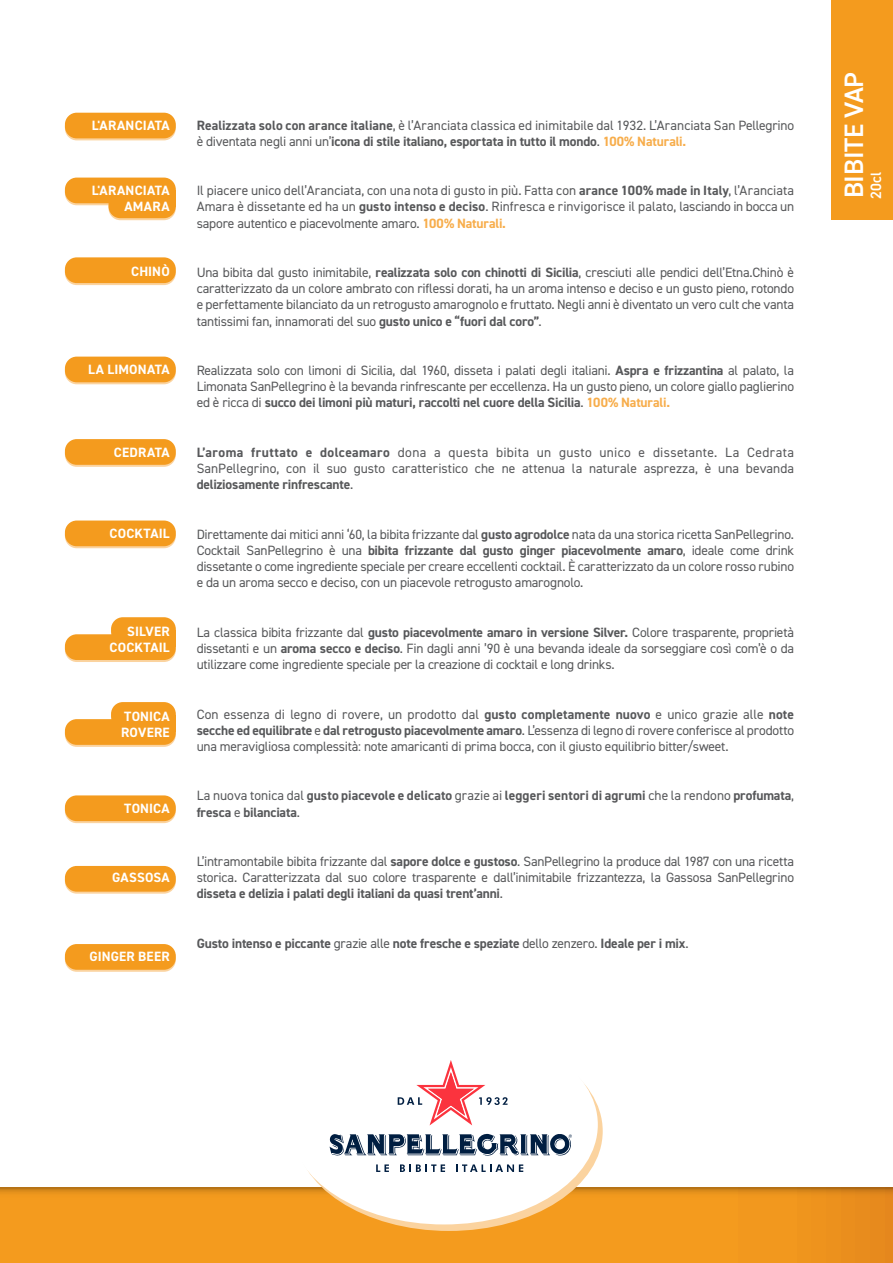
<style>
.page{position:relative;width:893px;height:1263px;background:#fff}
.page>*{position:absolute;margin:0;border:0;box-sizing:border-box;transform-origin:0 0}
.t1{font:600 26.7px "DIN2014";letter-spacing:-.01em;color:#fff}
.t2{font:600 15px "DIN2014";color:#fff}
.t3{font:13.5px/16.2px "DIN2014";letter-spacing:-.015em;color:#57585a;text-align:justify}
.t4{font:700 13.5px/16.2px "DIN2014";letter-spacing:-.01em;color:#57585a}
.t5{font:700 13.5px/16.2px "DIN2014";letter-spacing:.015em;color:#fff;text-align:right}
.s1{font-weight:700}
.s2{font-weight:700;color:#f7ad4b}
.s3{font-weight:400}
</style>
<div class="page">
<svg style="left:0;top:1188px;width:893px;height:75px"></svg>
<div style="left:832px;top:0;width:61px;height:219px;background:#f49b1e"></div>
<svg style="left:295px;top:1031px;width:308px;height:200px;fill:#fbd39f"></svg>
<div style="left:290px;top:1025px;width:308px;height:199px;background:#fff;border-radius:50%"></div>
<svg style="left:376px;top:1164px;width:13px;height:8px"></svg>
<svg style="left:400px;top:1164px;width:45px;height:8px"></svg>
<svg style="left:456px;top:1164px;width:67px;height:8px"></svg>
<svg style="left:398px;top:1060px;width:109px;height:65px"></svg>
<svg style="left:330px;top:1133px;width:242px;height:23px"></svg>
<div style="left:111px;top:702px;width:65px;height:26px;background:#f49b1e;border-radius:12px"></div>
<div style="left:65px;top:721px;width:111px;height:26px;background:#fbd39f;border-radius:12px"></div>
<div style="left:65px;top:719px;width:111px;height:26px;background:#f49b1e;border-radius:12px"></div>
<div style="left:155px;top:714px;width:21px;height:17px;background:#f49b1e"></div>
<svg style="left:65px;top:115px;width:111px;height:25px"></svg>
<div style="left:65px;top:113px;width:111px;height:25px;background:#f49b1e;border-radius:12px"></div>
<svg style="left:65px;top:259px;width:111px;height:26px"></svg>
<div style="left:65px;top:257px;width:111px;height:26px;background:#f49b1e;border-radius:12px"></div>
<svg style="left:65px;top:359px;width:111px;height:25px"></svg>
<div style="left:65px;top:357px;width:111px;height:25px;background:#f49b1e;border-radius:12px"></div>
<div style="left:65px;top:441px;width:111px;height:26px;background:#fbd39f;border-radius:12px"></div>
<div style="left:65px;top:439px;width:111px;height:26px;background:#f49b1e;border-radius:12px"></div>
<svg style="left:65px;top:522px;width:111px;height:26px"></svg>
<div style="left:65px;top:520px;width:111px;height:26px;background:#f49b1e;border-radius:12px"></div>
<svg style="left:65px;top:797px;width:111px;height:26px"></svg>
<div style="left:65px;top:795px;width:111px;height:26px;background:#f49b1e;border-radius:12px"></div>
<div style="left:65px;top:946px;width:111px;height:26px;background:#fbd39f;border-radius:12px"></div>
<div style="left:65px;top:944px;width:111px;height:26px;background:#f49b1e;border-radius:12px"></div>
<div style="left:65px;top:868px;width:111px;height:26px;background:#fbd39f;border-radius:12px"></div>
<div style="left:65px;top:866px;width:111px;height:26px;background:#f49b1e;border-radius:12px"></div>
<svg style="left:65px;top:180px;width:111px;height:25px"></svg>
<div style="left:65px;top:178px;width:111px;height:25px;background:#f49b1e;border-radius:12px"></div>
<svg style="left:109px;top:194px;width:67px;height:26px"></svg>
<div style="left:109px;top:192px;width:67px;height:26px;background:#f49b1e;border-radius:12px"></div>
<div style="left:155px;top:190px;width:21px;height:17px;background:#f49b1e"></div>
<div style="left:111px;top:617px;width:65px;height:26px;background:#f49b1e;border-radius:12px"></div>
<div style="left:65px;top:636px;width:111px;height:26px;background:#fbd39f;border-radius:12px"></div>
<div style="left:65px;top:634px;width:111px;height:26px;background:#f49b1e;border-radius:12px"></div>
<div style="left:155px;top:630px;width:21px;height:16px;background:#f49b1e"></div>
<p class="t5" style="left:92px;top:117px;width:80px">L'ARANCIATA</p>
<p class="t5" style="left:92px;top:182px;width:80px">L'ARANCIATA<br>AMARA</p>
<p class="t5" style="left:131px;top:263px;width:40px">CHINÒ</p>
<p class="t5" style="left:88px;top:361px;width:83px">LA LIMONATA</p>
<p class="t5" style="left:114px;top:444px;width:57px">CEDRATA</p>
<p class="t5" style="left:109px;top:525px;width:62px">COCKTAIL</p>
<p class="t5" style="left:109px;top:623px;width:62px">SILVER<br>COCKTAIL</p>
<p class="t5" style="left:121px;top:708px;width:50px;text-align:left">TONICA<br>ROVERE</p>
<p class="t5" style="left:124px;top:800px;width:47px">TONICA</p>
<p class="t5" style="left:112px;top:869px;width:59px">GASSOSA</p>
<p class="t5" style="left:89px;top:948px;width:82px">GINGER BEER</p>
<p class="t3" style="left:197px;top:117px;width:599px"><span class="s1">Realizzata solo con arance italiane</span>, è l’Aranciata classica ed inimitabile dal 1932. L’Aranciata San Pellegrino è diventata negli anni un’<span class="s1">icona di stile italiano, esportata in tutto il mondo</span>. <span class="s2">100% Naturali.</span></p>
<p class="t3" style="left:197px;top:182px;width:599px">Il piacere unico dell’Aranciata, con una nota di gusto in più. Fatta con <span class="s1">arance 100% made in Italy</span>, l’Aranciata Amara è dissetante ed ha un <span class="s1">gusto intenso e deciso</span>. Rinfresca e rinvigorisce il palato, lasciando in bocca un sapore autentico e piacevolmente amaro. <span class="s2">100% Naturali.</span></p>
<p class="t3" style="left:197px;top:264px;width:599px">Una bibita dal gusto inimitabile, <span class="s1">realizzata solo con chinotti di Sicilia</span>, cresciuti alle pendici dell’Etna.Chinò è caratterizzato da un colore ambrato con riflessi dorati, ha un aroma intenso e deciso e un gusto pieno, rotondo e perfettamente bilanciato da un retrogusto amarognolo e fruttato. Negli anni è diventato un vero cult che vanta tantissimi fan, innamorati del suo <span class="s1">gusto unico e “fuori dal coro”</span>.</p>
<p class="t3" style="left:197px;top:362px;width:599px">Realizzata solo con limoni di Sicilia, dal 1960, disseta i palati degli italiani. <span class="s1">Aspra e frizzantina</span> al palato, la Limonata SanPellegrino è la bevanda rinfrescante per eccellenza. Ha un gusto pieno, un colore giallo paglierino ed è ricca di <span class="s1">succo dei limoni più maturi, raccolti nel cuore della Sicilia</span>. <span class="s2">100% Naturali.</span></p>
<p class="t3" style="left:197px;top:444px;width:599px"><span class="s1">L’aroma fruttato e dolceamaro</span> dona a questa bibita un gusto unico e dissetante. La Cedrata SanPellegrino, con il suo gusto caratteristico che ne attenua la naturale asprezza, è una bevanda <span class="s1">deliziosamente rinfrescante</span>.</p>
<p class="t3" style="left:197px;top:526px;width:599px">Direttamente dai mitici anni ‘60, la bibita frizzante dal <span class="s1">gusto agrodolce</span> nata da una storica ricetta SanPellegrino.<br>Cocktail SanPellegrino è una <span class="s1">bibita frizzante dal gusto ginger piacevolmente amaro</span>, ideale come drink dissetante o come ingrediente speciale per creare eccellenti cocktail. È caratterizzato da un colore rosso rubino e da un aroma secco e deciso, con un piacevole retrogusto amarognolo.</p>
<p class="t3" style="left:197px;top:624px;width:599px">La classica bibita frizzante dal <span class="s1">gusto piacevolmente amaro in versione Silver.</span> Colore trasparente, proprietà dissetanti e un <span class="s1">aroma secco e deciso</span>. Fin dagli anni ’90 è una bevanda ideale da sorseggiare così com’è o da utilizzare come ingrediente speciale per la creazione di cocktail e long drinks.</p>
<p class="t3" style="left:197px;top:705px;width:599px">Con essenza di legno di rovere, un prodotto dal <span class="s1">gusto completamente nuovo</span> e unico grazie alle <span class="s1">note secche ed equilibrate</span> e <span class="s1">dal retrogusto piacevolmente amaro</span>. L’essenza di legno di rovere conferisce al prodotto una meravigliosa complessità: note amaricanti di prima bocca, con il giusto equilibrio bitter/sweet.</p>
<p class="t4" style="left:197px;top:787px;width:599px"><span class="s3">La nuova tonica dal</span> gusto piacevole e delicato <span class="s3">grazie ai</span> leggeri sentori di agrumi <span class="s3">che la rendono</span> profumata<span class="s3">, </span>fresca <span class="s3">e</span> bilanciata<span class="s3">.</span></p>
<p class="t3" style="left:197px;top:853px;width:599px">L’intramontabile bibita frizzante dal <span class="s1">sapore dolce e gustoso</span>. SanPellegrino la produce dal 1987 con una ricetta storica. Caratterizzata dal suo colore trasparente e dall’inimitabile frizzantezza, la Gassosa SanPellegrino <span class="s1">disseta e delizia i palati degli italiani da quasi trent’anni</span>.</p>
<p class="t4" style="left:197px;top:935px;width:493px">Gusto intenso e piccante <span class="s3">grazie alle</span> note fresche e speziate <span class="s3">dello zenzero.</span> Ideale per i mix<span class="s3">.</span></p>
<p class="t1" style="left:836px;top:198px;width:128px;rotate:-90deg">BIBITE VAP</p>
<p class="t2" style="left:866px;top:199px;width:28px;rotate:-90deg">20cl</p>
</div>
